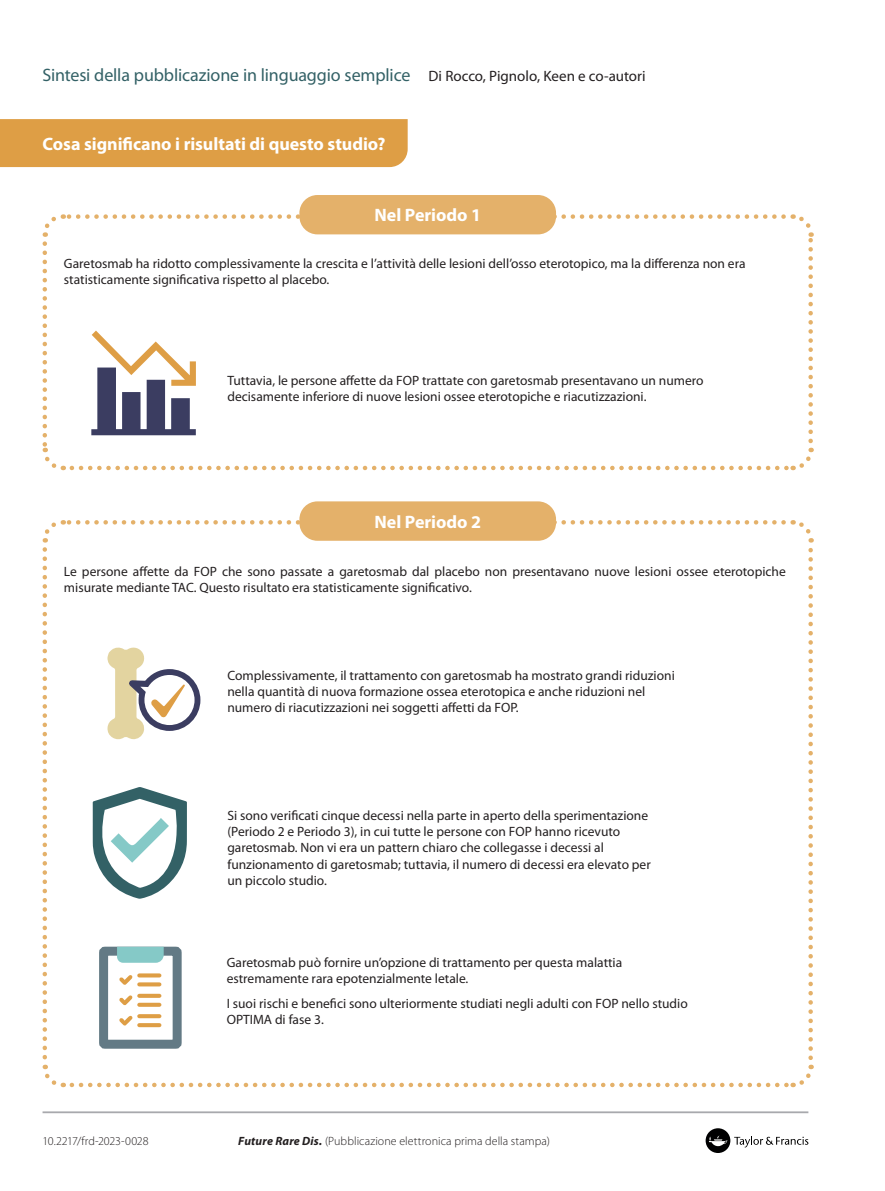
<style>
.page{position:relative;width:885px;height:1191px;background:#fff}
.page>*{position:absolute;margin:0;border:0;box-sizing:border-box;transform-origin:0 0}
.t1{font:18px "Myriad Pro";letter-spacing:-.01em;color:#336166}
.abstract{font:700 18px "Myriad Pro";letter-spacing:-.005em;color:#fff}
.t2{font:13.5px/16.2px "Myriad Pro";color:#231f20}
.t3{font:300 12px "Myriad Pro";letter-spacing:.005em;color:#231f20}
.s1{font-size:15px;color:#231f20}
.s2{font-weight:700;font-style:italic}
</style>
<div class="page">
<hr style="left:43px;top:1111px;width:765px;height:2px;background:#a8a9ad">
<div style="left:705px;top:1128px;width:25px;height:25px;background:#000001;border-radius:50%"></div>
<svg style="left:734px;top:1136px;width:74px;height:11px"></svg>
<svg style="left:708px;top:1135px;width:19px;height:11px"></svg>
<svg style="left:42px;top:243px;width:22px;height:228px"></svg>
<svg style="left:72px;top:448px;width:742px;height:23px"></svg>
<svg style="left:791px;top:214px;width:23px;height:227px"></svg>
<svg style="left:42px;top:214px;width:741px;height:23px"></svg>
<svg style="left:42px;top:549px;width:22px;height:539px"></svg>
<svg style="left:72px;top:1064px;width:742px;height:24px"></svg>
<svg style="left:791px;top:520px;width:23px;height:537px"></svg>
<svg style="left:42px;top:520px;width:741px;height:22px"></svg>
<div style="left:0;top:119px;width:407px;height:48px;background:#de9e45"></div>
<div style="left:299px;top:195px;width:257px;height:39px;background:#e4b16a;border-radius:18px"></div>
<div style="left:299px;top:501px;width:257px;height:40px;background:#e4b16a;border-radius:18px"></div>
<hr style="left:884px;top:119px;width:1px;height:193px;background:#e6e7e9">
<svg style="left:91px;top:330px;width:105px;height:105px"></svg>
<svg style="left:92px;top:787px;width:95px;height:111px"></svg>
<div style="left:99px;top:946px;width:83px;height:102px;border:9px solid #637a85;border-radius:2px"></div>
<svg style="left:117px;top:946px;width:47px;height:16px"></svg>
<svg style="left:119px;top:973px;width:42px;height:13px"></svg>
<svg style="left:119px;top:993px;width:42px;height:13px"></svg>
<svg style="left:119px;top:1014px;width:42px;height:13px"></svg>
<svg style="left:107px;top:647px;width:94px;height:93px"></svg>
<h1 class="t1" style="left:43px;top:64px;width:604px">Sintesi della pubblicazione in linguaggio semplice <span class="s1">Di Rocco, Pignolo, Keen e co-autori</span></h1>
<p class="abstract" style="left:43px;top:132px;width:344px">Cosa significano i risultati di questo studio?</p>
<p class="abstract" style="left:374px;top:204px;width:108px">Nel Periodo 1</p>
<p class="t2" style="left:64px;top:255px;width:683px">Garetosmab ha ridotto complessivamente la crescita e l’attività delle lesioni dell’osso eterotopico, ma la differenza non era statisticamente significativa rispetto al placebo.</p>
<p class="t2" style="left:227px;top:372px;width:477px">Tuttavia, le persone affette da FOP trattate con garetosmab presentavano un numero decisamente inferiore di nuove lesioni ossee eterotopiche e riacutizzazioni.</p>
<p class="abstract" style="left:374px;top:510px;width:108px">Nel Periodo 2</p>
<p class="t2" style="left:64px;top:563px;width:723px">Le persone affette da FOP che sono passate a garetosmab dal placebo non presentavano nuove lesioni ossee eterotopiche misurate mediante TAC. Questo risultato era statisticamente significativo.</p>
<p class="t2" style="left:227px;top:667px;width:449px">Complessivamente, il trattamento con garetosmab ha mostrato grandi riduzioni nella quantità di nuova formazione ossea eterotopica e anche riduzioni nel numero di riacutizzazioni nei soggetti affetti da FOP.</p>
<p class="t2" style="left:227px;top:807px;width:425px">Si sono verificati cinque decessi nella parte in aperto della sperimentazione (Periodo 2 e Periodo 3), in cui tutte le persone con FOP hanno ricevuto garetosmab. Non vi era un pattern chiaro che collegasse i decessi al funzionamento di garetosmab; tuttavia, il numero di decessi era elevato per un piccolo studio.</p>
<p class="t2" style="left:227px;top:954px;width:397px">Garetosmab può fornire un’opzione di trattamento per questa malattia estremamente rara epotenzialmente letale.</p>
<p class="t2" style="left:227px;top:995px;width:462px">I suoi rischi e benefici sono ulteriormente studiati negli adulti con FOP nello studio<br>OPTIMA di fase 3.</p>
<p class="t3" style="left:43px;top:1134px;width:107px">10.2217/frd-2023-0028</p>
<p class="t3" style="left:238px;top:1134px;width:313px"><span class="s2">Future Rare Dis.</span> (Pubblicazione elettronica prima della stampa)</p>
</div>
